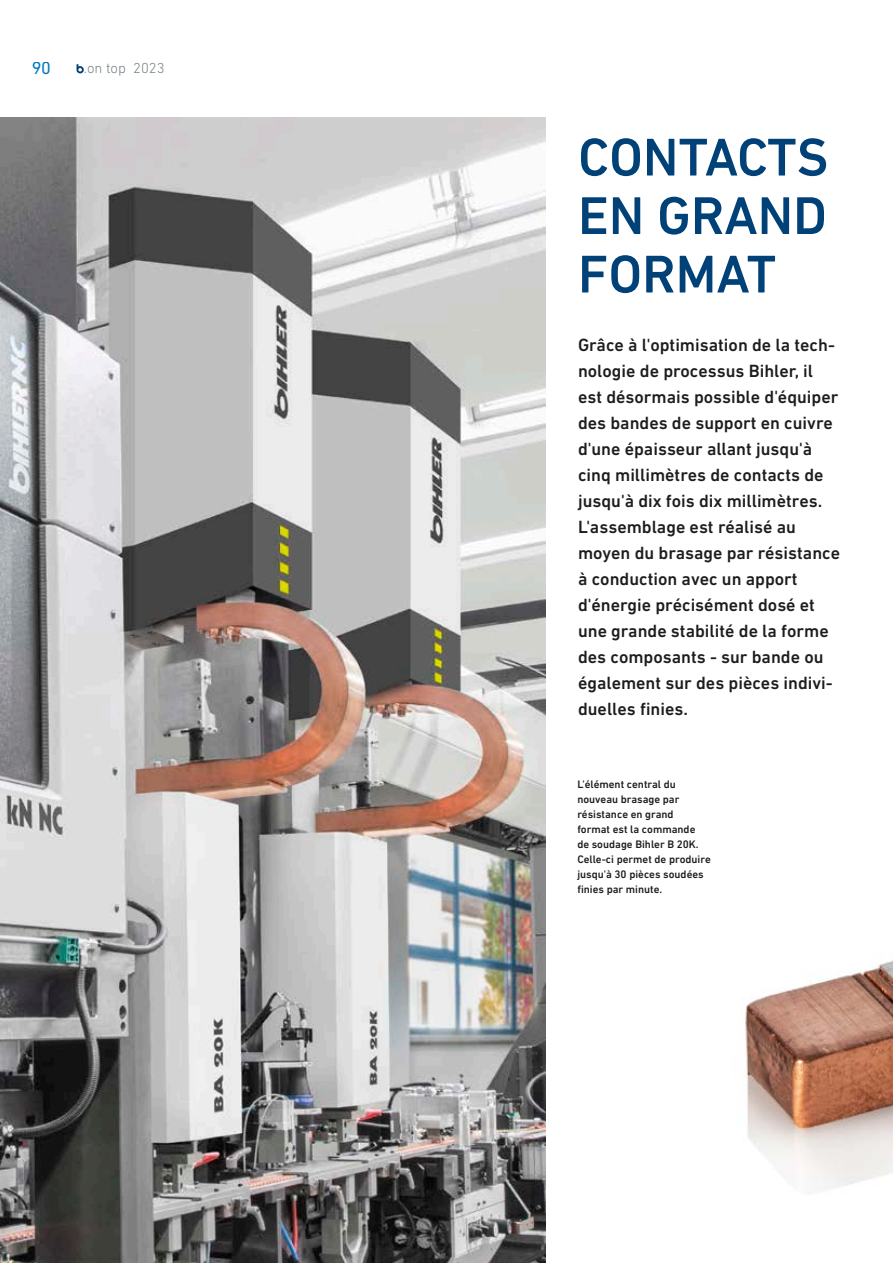
<style>
.page{position:relative;width:893px;height:1263px;background:#fff}
.page>*{position:absolute;margin:0;border:0;box-sizing:border-box;transform-origin:0 0}
.t1{font:500 54px/58.5px "DIN Next LT Pro";color:#004177;text-align:justify}
.t2{font:500 18px/26px "DIN Next LT Pro";color:#1d1d1b}
.t3{font:18px "DIN Next LT Pro";color:#007bc2}
.t4{font:300 14.7px "DIN Next LT Pro";color:#778186}
.t5{font:500 11.1px/15px "DIN Next LT Pro";color:#1d1d1b}
</style>
<div class="page">
<img style="left:545px;top:799px;width:348px;height:431px">
<img style="left:0;top:117px;width:545px;height:1146px">
<svg style="left:77px;top:64px;width:7px;height:9px"></svg>
<p class="t3" style="left:32px;top:58px;width:21px">90</p>
<p class="t4" style="left:84px;top:60px;width:82px">.on top 2023</p>
<h1 class="t1" style="left:578px;top:128px;width:252px">CONTACTS EN GRAND FORMAT</h1>
<p class="t2" style="left:578px;top:332px;width:264px">Grâce à l'optimisation de la tech&shy;nologie de processus Bihler, il est désormais possible d'équiper des bandes de support en cuivre d'une épaisseur allant jusqu'à cinq millimètres de contacts de jusqu'à dix fois dix millimètres.<br>L'assemblage est réalisé au moyen du brasage par résistance à conduction avec un apport d'énergie précisément dosé et une grande stabilité de la forme des composants - sur bande ou également sur des pièces indivi&shy;duelles finies.</p>
<p class="t5" style="left:577px;top:777px;width:135px">L'élément central du nouveau brasage par résistance en grand<br>format est la commande<br>de soudage Bihler B 20K.<br>Celle-ci permet de produire jusqu'à 30 pièces soudées finies par minute.</p>
</div>
